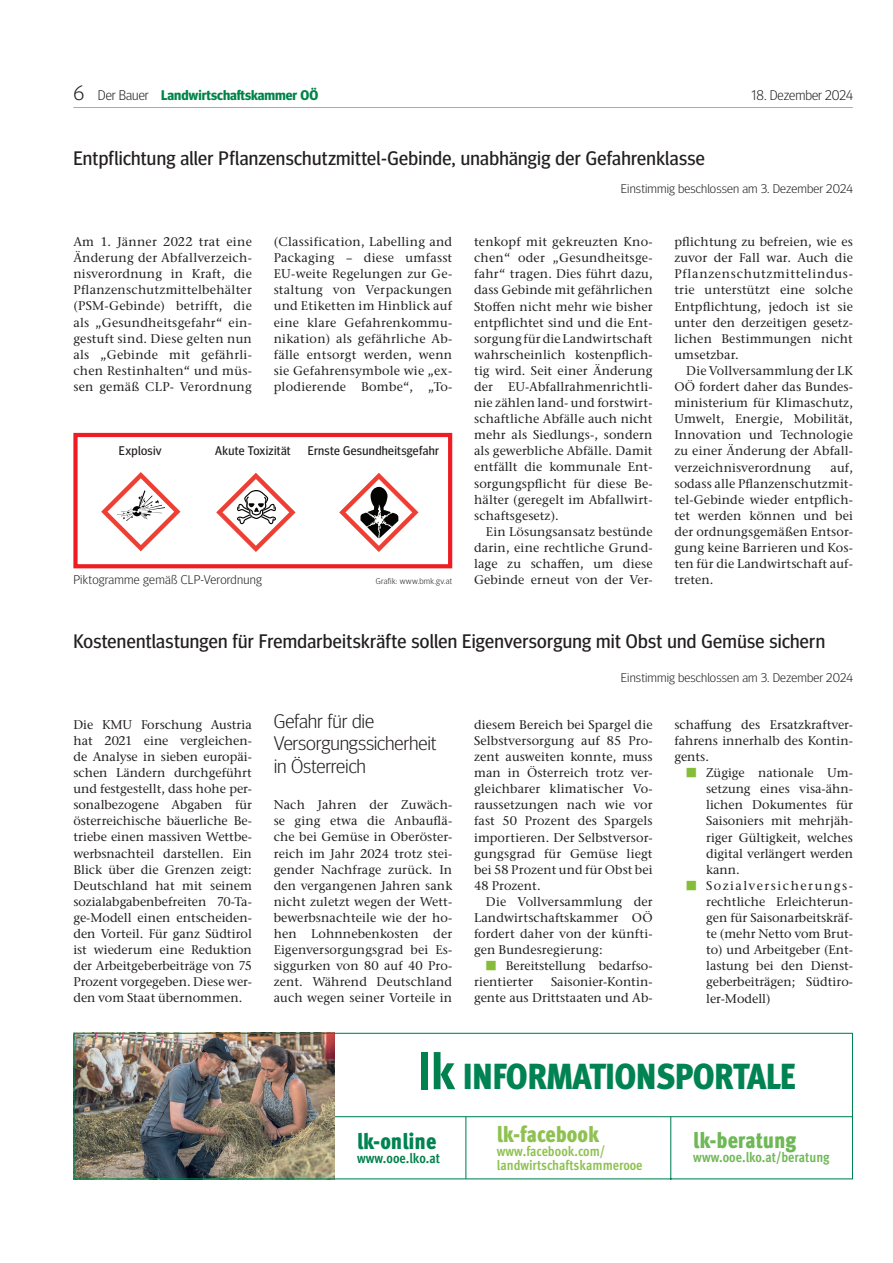
<style>
.page{position:relative;width:893px;height:1263px;background:#fff}
.page>*{position:absolute;margin:0;border:0;box-sizing:border-box;transform-origin:0 0}
.t1{font:900 condensed 36.15px "Meta OT";letter-spacing:-.015em;color:#008352}
.t2{font:900 condensed 22.35px "Meta OT";color:#8fc152}
.t3{font:900 condensed 22.35px "Meta OT";color:#6fb857}
.t4{font:900 condensed 22.35px "Meta OT";color:#008352}
.t5{font:19.65px "Meta Head OT";letter-spacing:.015em;color:#231f20}
.t6{font:300 19.65px/22.4px "Meta Head OT";letter-spacing:-.01em;color:#231f20;scale:1.05 1}
.t7{font:700 condensed 13.95px/14px "Meta OT";color:#8fc152}
.t8{font:700 13.95px "Meta Head OT";color:#008348}
.t9{font:700 condensed 13.95px "Meta OT";color:#6fb857}
.t10{font:300 13.95px "Meta Head OT";color:#231f20}
.t11{font:700 condensed 13.95px "Meta OT";color:#00814d}
.t12{font:500 12.6px/16px "Stone Serif ITC Pro";letter-spacing:.01em;color:#231f20;text-align:justify}
.t13{font:300 12.6px "Meta Head OT";letter-spacing:.01em;color:#231f20;scale:1.05 1}
.t14{font:12.6px "Meta Head OT";letter-spacing:.025em;color:#231f20}
.t15{font:300 8.4px "Meta Head OT";letter-spacing:.03em;color:#231f20;scale:1.05 1}
.s1{font-weight:300;font-size:21px;color:#231f20}
.s2{font-weight:300;color:#231f20}
.s3{font-family:"Meta OT";font-weight:400;font-stretch:condensed;color:#85bd3b}
</style>
<div class="page">
<hr style="left:73px;top:107px;width:780px;height:1px;background:#b5a9a5">
<img style="left:73px;top:1033px;width:780px;height:146px">
<div style="left:73px;top:433px;width:379px;height:135px;border:4px solid #ee1d23"></div>
<svg style="left:101px;top:472px;width:79px;height:79px"></svg>
<svg style="left:339px;top:473px;width:79px;height:79px"></svg>
<svg style="left:216px;top:473px;width:79px;height:79px"></svg>
<p class="t8" style="left:73px;top:90px;width:246px"><span class="s1">6</span> <span class="s2">Der Bauer</span> Landwirtschaftskammer OÖ</p>
<p class="t10" style="left:752px;top:90px;width:103px">18. Dezember 2024</p>
<h3 class="t5" style="left:73px;top:151px;width:633px">Entpflichtung aller Pflanzenschutzmittel-Gebinde, unabhängig der Gefahrenklasse</h3>
<p class="t13" style="left:621px;top:184px;width:222px">Einstimmig beschlossen am 3. Dezember 2024</p>
<p class="t12" style="left:73px;top:235px;width:180px">Am 1. Jänner 2022 trat eine Änderung der Abfallverzeich&shy;nisverordnung in Kraft, die Pflanzenschutzmittelbehälter (PSM-Gebinde) betrifft, die als „Gesundheitsgefahr“ ein&shy;gestuft sind. Diese gelten nun als „Gebinde mit gefährli&shy;chen Restinhalten“ und müs&shy;sen gemäß CLP- Verordnung</p>
<p class="t12" style="left:274px;top:235px;width:180px">(Classification, Labelling and Packaging – diese umfasst EU-weite Regelungen zur Ge&shy;staltung von Verpackungen und Etiketten im Hinblick auf eine klare Gefahrenkommu&shy;nikation) als gefährliche Ab&shy;fälle entsorgt werden, wenn sie Gefahrensymbole wie „ex&shy;plodierende Bombe“, „To-</p>
<p class="t12" style="left:474px;top:235px;width:180px">tenkopf mit gekreuzten Kno&shy;chen“ oder „Gesundheitsge&shy;fahr“ tragen. Dies führt dazu, dass Gebinde mit gefährlichen Stoffen nicht mehr wie bisher entpflichtet sind und die Ent&shy;sorgung für die Landwirtschaft wahrscheinlich kostenpflich&shy;tig wird. Seit einer Änderung der EU-Abfallrahmenrichtli&shy;nie zählen land- und forstwirt&shy;schaftliche Abfälle auch nicht mehr als Siedlungs-, sondern als gewerbliche Abfälle. Damit entfällt die kommunale Ent&shy;sorgungspflicht für diese Be&shy;hälter (geregelt im Abfallwirt&shy;schaftsgesetz).</p>
<p class="t12" style="left:474px;top:525px;width:180px;text-indent:12px">Ein Lösungsansatz bestünde darin, eine rechtliche Grund&shy;lage zu schaffen, um diese Gebinde erneut von der Ver-</p>
<p class="t14" style="left:119px;top:446px;width:44px">Explosiv</p>
<p class="t14" style="left:215px;top:446px;width:77px">Akute Toxizität</p>
<p class="t14" style="left:308px;top:446px;width:133px">Ernste Gesundheitsgefahr</p>
<p class="t13" style="left:73px;top:575px;width:181px">Piktogramme gemäß CLP-Verordnung</p>
<p class="t15" style="left:376px;top:578px;width:74px">Grafik: www.bmk.gv.at</p>
<p class="t12" style="left:674px;top:235px;width:180px">pflichtung zu befreien, wie es zuvor der Fall war. Auch die Pflanzenschutzmittelindus&shy;trie unterstützt eine solche Entpflichtung, jedoch ist sie unter den derzeitigen gesetz&shy;lichen Bestimmungen nicht umsetzbar.</p>
<p class="t12" style="left:674px;top:364px;width:180px;text-indent:12px">Die Vollversammlung der LK OÖ fordert daher das Bundes&shy;ministerium für Klimaschutz, Umwelt, Energie, Mobilität, Innovation und Technologie zu einer Änderung der Abfall&shy;verzeichnisverordnung</p>
<p class="t12" style="left:674px;top:460px;width:180px;text-indent:156px">auf, sodass alle Pflanzenschutzmit&shy;tel-Gebinde wieder entpflich&shy;tet werden können und bei der ordnungsgemäßen Entsor&shy;gung keine Barrieren und Kos&shy;ten für die Landwirtschaft auf&shy;treten.</p>
<h3 class="t5" style="left:73px;top:633px;width:753px">Kostenentlastungen für Fremdarbeitskräfte sollen Eigenversorgung mit Obst und Gemüse sichern</h3>
<p class="t13" style="left:621px;top:673px;width:222px">Einstimmig beschlossen am 3. Dezember 2024</p>
<p class="t12" style="left:73px;top:718px;width:180px">Die KMU Forschung Austria hat 2021 eine vergleichen&shy;de Analyse in sieben europäi&shy;schen Ländern durchgeführt und festgestellt, dass hohe per&shy;sonalbezogene Abgaben für österreichische bäuerliche Be&shy;triebe einen massiven Wettbe&shy;werbsnachteil darstellen. Ein Blick über die Grenzen zeigt:<br>Deutschland hat mit seinem sozialabgabenbefreiten 70-Ta&shy;ge-Modell einen entscheiden&shy;den Vorteil. Für ganz Südtirol ist wiederum eine Reduktion der Arbeitgeberbeiträge von 75<br>Prozent vorgegeben. Diese wer&shy;den vom Staat übernommen.</p>
<h3 class="t6" style="left:274px;top:712px;width:157px">Gefahr für die<br>Versorgungssicherheit in Österreich</h3>
<p class="t12" style="left:474px;top:718px;width:180px">diesem Bereich bei Spargel die Selbstversorgung auf 85 Pro&shy;zent ausweiten konnte, muss man in Österreich trotz ver&shy;gleichbarer klimatischer Vo&shy;raussetzungen nach wie vor fast 50 Prozent des Spargels importieren. Der Selbstversor&shy;gungsgrad für Gemüse liegt bei 58 Prozent und für Obst bei 48 Prozent.</p>
<p class="t12" style="left:474px;top:895px;width:180px;text-indent:12px">Die Vollversammlung der Landwirtschaftskammer OÖ fordert daher von der künfti&shy;gen Bundesregierung:</p>
<p class="t12" style="left:474px;top:959px;width:180px;text-indent:12px"><span class="s3">■</span> Bereitstellung bedarfso&shy;rientierter</p>
<p class="t12" style="left:674px;top:718px;width:180px">schaffung des Ersatzkraftver&shy;fahrens innerhalb des Kontin&shy;gents.</p>
<p class="t12" style="left:706px;top:766px;width:148px;text-indent:-20px"><span class="s3">■</span> Zügige nationale Um&shy;setzung eines visa-ähn&shy;lichen Dokumentes für Saisoniers mit mehrjäh&shy;riger Gültigkeit, welches digital verlängert werden kann.</p>
<p class="t12" style="left:706px;top:879px;width:148px;text-indent:-20px"><span class="s3">■</span> Sozialversicherungs&shy;rechtliche Erleichterun&shy;gen für Saisonarbeitskräf&shy;te (mehr Netto vom Brut&shy;to) und Arbeitgeber (Ent&shy;lastung bei den Dienst&shy;geberbeiträgen; Südtiro&shy;ler-Modell)</p>
<p class="t12" style="left:274px;top:798px;width:180px">Nach Jahren der Zuwäch&shy;se ging etwa die Anbauflä&shy;che bei Gemüse in Oberöster&shy;reich im Jahr 2024 trotz stei&shy;gender Nachfrage zurück. In den vergangenen Jahren sank nicht zuletzt wegen der Wett&shy;bewerbsnachteile wie der ho&shy;hen Lohnnebenkosten der Eigenversorgungsgrad bei Es&shy;siggurken von 80 auf 40 Pro&shy;zent. Während Deutschland auch wegen seiner Vorteile in</p>
<p class="t12" style="left:474px;top:975px;width:180px;text-align:right">Saisonier-Kontin-<br>gente aus Drittstaaten und Ab-</p>
<h2 class="t4" style="left:357px;top:1129px;width:81px">lk-online</h2>
<p class="t11" style="left:357px;top:1153px;width:84px">www.ooe.lko.at</p>
<h1 class="t1" style="left:463px;top:1056px;width:334px">INFORMATIONSPORTALE</h1>
<h2 class="t2" style="left:497px;top:1121px;width:104px">lk-facebook</h2>
<p class="t7" style="left:497px;top:1145px;width:147px">www.facebook.com/ landwirtschaftskammerooe</p>
<h2 class="t3" style="left:693px;top:1127px;width:105px">lk-beratung</h2>
<p class="t9" style="left:693px;top:1152px;width:138px">www.ooe.lko.at/beratung</p>
</div>
